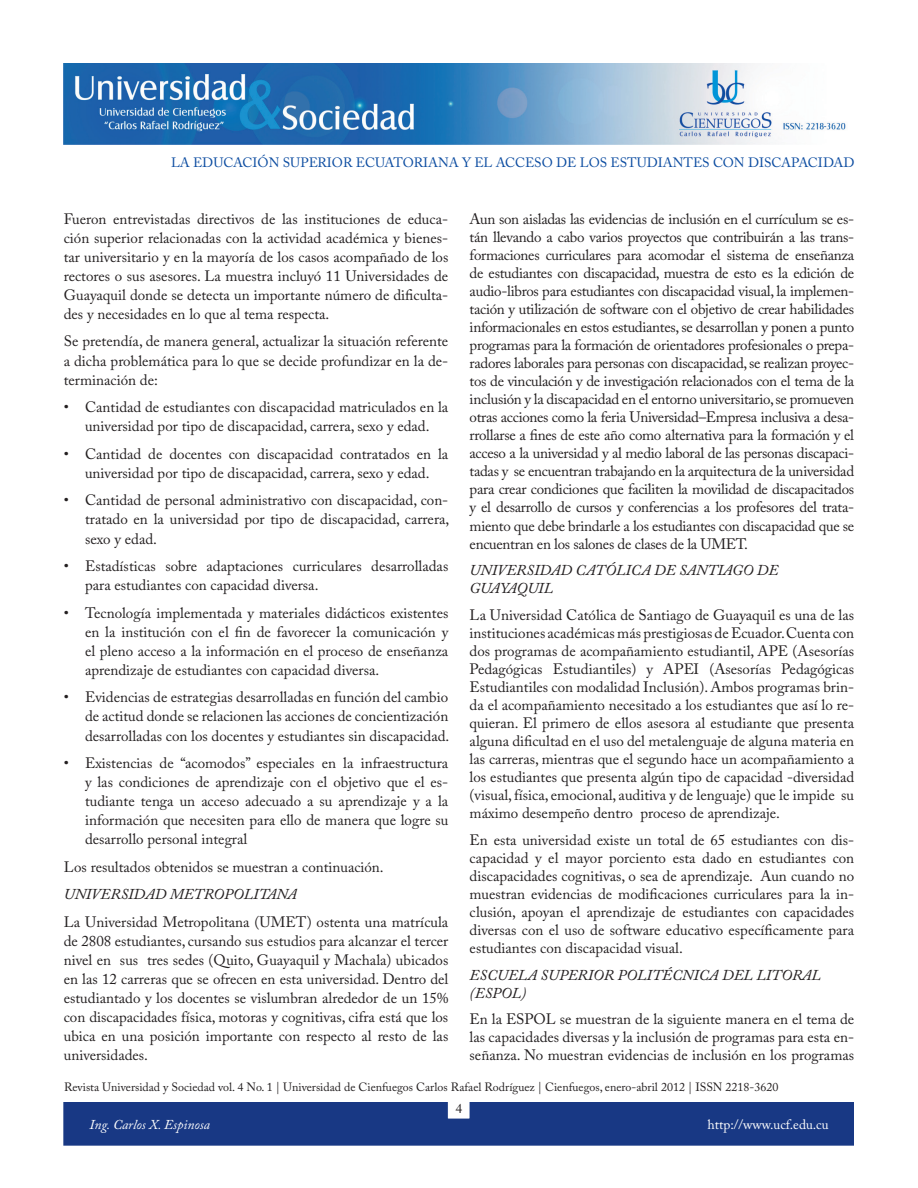
<style>
.page{position:relative;width:918px;height:1188px;background:#fff}
.page>*{position:absolute;margin:0;border:0;box-sizing:border-box;transform-origin:0 0}
.texto{font:15px/18px "Adobe Caslon Pro";color:#231f20;text-align:justify}
.texto_puntos{font:15px/19px "Adobe Caslon Pro";color:#231f20;text-align:justify}
.texto-2{font:italic 15px/18px "Adobe Caslon Pro";color:#231f20}
.t1{font:13.5px "Adobe Caslon Pro";color:#0d4da1}
.t2{font:13.5px "Adobe Caslon Pro";color:#fff}
.t3{font:italic 13.5px "Adobe Caslon Pro";color:#fff}
.t4{font:13.5px "Adobe Caslon Pro";color:#231f20}
.t5{font:12px "Adobe Caslon Pro";color:#231f20}
</style>
<div class="page">
<img style="left:64px;top:64px;width:782px;height:80px">
<div style="left:64px;top:1103px;width:790px;height:42px;background:#183884"></div>
<p class="t1" style="left:171px;top:155px;width:685px">LA EDUCACIÓN SUPERIOR ECUATORIANA Y EL ACCESO DE LOS ESTUDIANTES CON DISCAPACIDAD</p>
<p class="texto" style="left:64px;top:209px;width:386px;line-height:19px">Fueron entrevistadas directivos de las instituciones de educa&shy;ción superior relacionadas con la actividad académica y bienes&shy;tar universitario y en la mayoría de los casos acompañado de los rectores o sus asesores. La muestra incluyó 11 Universidades de Guayaquil donde se detecta un importante número de dificulta&shy;des y necesidades en lo que al tema respecta.</p>
<p class="texto" style="left:64px;top:332px;width:386px;line-height:19px">Se pretendía, de manera general, actualizar la situación referente a dicha problemática para lo que se decide profundizar en la de&shy;terminación de:</p>
<p class="texto_puntos" style="left:64px;top:397px;width:386px;text-align:center">• Cantidad de estudiantes con discapacidad matriculados en la universidad por tipo de discapacidad, carrera, sexo y edad.</p>
<p class="texto_puntos" style="left:64px;top:444px;width:386px;text-align:center">• Cantidad de docentes con discapacidad contratados en la universidad por tipo de discapacidad, carrera, sexo y edad.</p>
<p class="texto_puntos" style="left:85px;top:491px;width:366px;text-indent:-21px">• Cantidad de personal administrativo con discapacidad, con&shy;tratado en la universidad por tipo de discapacidad, carrera, sexo y edad.</p>
<p class="texto_puntos" style="left:85px;top:556px;width:365px;text-indent:-21px">• Estadísticas sobre adaptaciones curriculares desarrolladas para estudiantes con capacidad diversa.</p>
<p class="texto_puntos" style="left:85px;top:603px;width:365px;text-indent:-21px">• Tecnología implementada y materiales didácticos existentes en la institución con el fin de favorecer la comunicación y el pleno acceso a la información en el proceso de enseñanza aprendizaje de estudiantes con capacidad diversa.</p>
<p class="texto_puntos" style="left:85px;top:688px;width:366px;text-indent:-21px">• Evidencias de estrategias desarrolladas en función del cambio de actitud donde se relacionen las acciones de concientización desarrolladas con los docentes y estudiantes sin discapacidad.</p>
<p class="texto_puntos" style="left:85px;top:753px;width:365px;text-indent:-21px">• Existencias de “acomodos” especiales en la infraestructura y las condiciones de aprendizaje con el objetivo que el es&shy;tudiante tenga un acceso adecuado a su aprendizaje y a la información que necesiten para ello de manera que logre su desarrollo personal integral</p>
<p class="texto" style="left:64px;top:858px;width:321px">Los resultados obtenidos se muestran a continuación.</p>
<p class="texto-2" style="left:64px;top:885px;width:235px">UNIVERSIDAD METROPOLITANA</p>
<p class="texto" style="left:64px;top:912px;width:386px;line-height:19px">La Universidad Metropolitana (UMET) ostenta una matrícula de 2808 estudiantes, cursando sus estudios para alcanzar el tercer nivel en sus tres sedes (Quito, Guayaquil y Machala) ubicados en las 12 carreras que se ofrecen en esta universidad. Dentro del estudiantado y los docentes se vislumbran alrededor de un 15% con discapacidades física, motoras y cognitivas, cifra está que los ubica en una posición importante con respecto al resto de las universidades.</p>
<p class="texto" style="left:470px;top:209px;width:386px">Aun son aisladas las evidencias de inclusión en el currículum se es&shy;tán llevando a cabo varios proyectos que contribuirán a las trans&shy;formaciones curriculares para acomodar el sistema de enseñanza de estudiantes con discapacidad, muestra de esto es la edición de audio-libros para estudiantes con discapacidad visual, la implemen&shy;tación y utilización de software con el objetivo de crear habilidades informacionales en estos estudiantes, se desarrollan y ponen a punto programas para la formación de orientadores profesionales o prepa&shy;radores laborales para personas con discapacidad, se realizan proyec&shy;tos de vinculación y de investigación relacionados con el tema de la inclusión y la discapacidad en el entorno universitario, se promueven otras acciones como la feria Universidad–Empresa inclusiva a desa&shy;rrollarse a fines de este año como alternativa para la formación y el acceso a la universidad y al medio laboral de las personas discapaci&shy;tadas y se encuentran trabajando en la arquitectura de la universidad para crear condiciones que faciliten la movilidad de discapacitados y el desarrollo de cursos y conferencias a los profesores del trata&shy;miento que debe brindarle a los estudiantes con discapacidad que se encuentran en los salones de clases de la UMET.</p>
<p class="texto-2" style="left:470px;top:561px;width:310px">UNIVERSIDAD CATÓLICA DE SANTIAGO DE<br>GUAYAQUIL</p>
<p class="texto" style="left:470px;top:606px;width:386px">La Universidad Católica de Santiago de Guayaquil es una de las instituciones académicas más prestigiosas de Ecuador. Cuenta con dos programas de acompañamiento estudiantil, APE (Asesorías Pedagógicas Estudiantiles) y APEI (Asesorías Pedagógicas Estudiantiles con modalidad Inclusión). Ambos programas brin&shy;da el acompañamiento necesitado a los estudiantes que así lo re&shy;quieran. El primero de ellos asesora al estudiante que presenta alguna dificultad en el uso del metalenguaje de alguna materia en las carreras, mientras que el segundo hace un acompañamiento a los estudiantes que presenta algún tipo de capacidad -diversidad (visual, física, emocional, auditiva y de lenguaje) que le impide su máximo desempeño dentro proceso de aprendizaje.</p>
<p class="texto" style="left:470px;top:831px;width:386px">En esta universidad existe un total de 65 estudiantes con dis&shy;capacidad y el mayor porciento esta dado en estudiantes con discapacidades cognitivas, o sea de aprendizaje. Aun cuando no muestran evidencias de modificaciones curriculares para la in&shy;clusión, apoyan el aprendizaje de estudiantes con capacidades diversas con el uso de software educativo específicamente para estudiantes con discapacidad visual.</p>
<p class="texto-2" style="left:470px;top:966px;width:353px">ESCUELA SUPERIOR POLITÉCNICA DEL LITORAL (ESPOL)</p>
<p class="texto" style="left:470px;top:1010px;width:386px">En la ESPOL se muestran de la siguiente manera en el tema de las capacidades diversas y la inclusión de programas para esta en&shy;señanza. No muestran evidencias de inclusión en los programas</p>
<p class="t5" style="left:64px;top:1079px;width:716px">Revista Universidad y Sociedad vol. 4 No. 1 | Universidad de Cienfuegos Carlos Rafael Rodríguez | Cienfuegos, enero-abril 2012 | ISSN 2218-3620</p>
<p class="t4" style="left:456px;top:1100px;width:8px">4</p>
<p class="t3" style="left:90px;top:1117px;width:122px">Ing. Carlos X. Espinosa</p>
<p class="t2" style="left:708px;top:1117px;width:123px">http://www.ucf.edu.cu</p>
</div>
